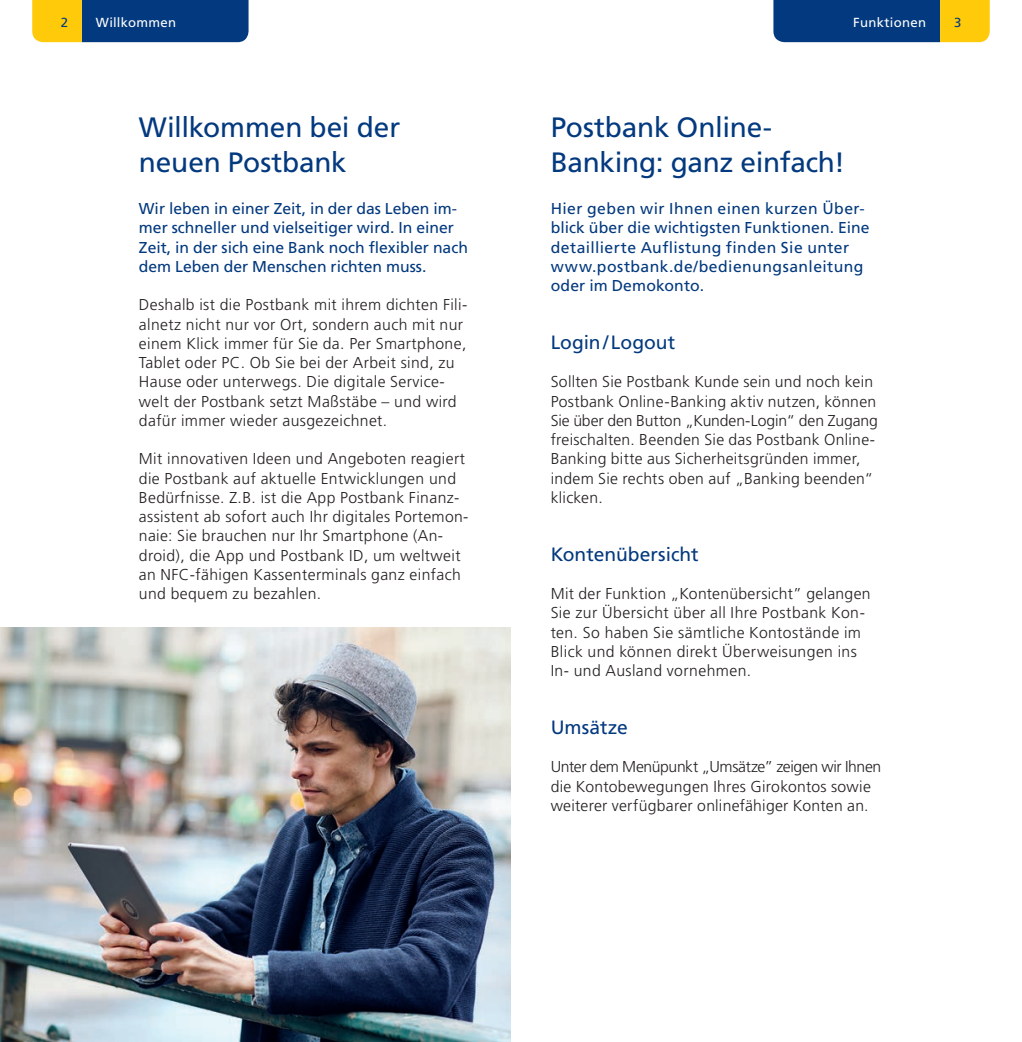
<style>
.page{position:relative;width:1022px;height:1042px;background:#fff}
.page>*{position:absolute;margin:0;border:0;box-sizing:border-box;transform-origin:0 0}
.t1{font:28px/35px "Frutiger LT Std";letter-spacing:-.01em;color:#03397e}
.t2{font:19.25px "Frutiger LT Std";color:#03397e}
.t3{font:300 15.75px/19.2px "Frutiger LT Std";letter-spacing:.025em;color:#231f20}
.t4{font:15.75px/19.2px "Frutiger LT Std";letter-spacing:.025em;color:#03397e}
.t5{font:15.75px/19.2px "Frutiger LT Std";color:#03397e}
.t6{font:13.12px "Frutiger LT Std";letter-spacing:.025em;color:#fff}
.t7{font:13.12px "Frutiger LT Std";color:#03397e}
</style>
<div class="page">
<svg style="left:32px;top:0;width:217px;height:42px;background:#3d5b64"></svg>
<svg style="left:773px;top:0;width:217px;height:42px;background:#3d5b64"></svg>
<img style="left:0;top:628px;width:511px;height:414px">
<p class="t7" style="left:61px;top:15px;width:9px">2</p>
<p class="t6" style="left:96px;top:15px;width:82px">Willkommen</p>
<p class="t6" style="left:853px;top:15px;width:74px">Funktionen</p>
<p class="t7" style="left:954px;top:15px;width:9px">3</p>
<h1 class="t1" style="left:139px;top:110px;width:263px">Willkommen bei der neuen Postbank</h1>
<p class="t5" style="left:139px;top:199px;width:331px">Wir leben in einer Zeit, in der das Leben im&shy;mer schneller und vielseitiger wird. In einer Zeit, in der sich eine Bank noch flexibler nach dem Leben der Menschen richten muss.</p>
<p class="t3" style="left:139px;top:295px;width:330px">Deshalb ist die Postbank mit ihrem dichten Fili&shy;alnetz nicht nur vor Ort, sondern auch mit nur einem Klick immer für Sie da. Per Smartphone, Tablet oder PC. Ob Sie bei der Arbeit sind, zu Hause oder unterwegs. Die digitale Service&shy;welt der Postbank setzt Maßstäbe – und wird dafür immer wieder ausgezeichnet.</p>
<p class="t3" style="left:139px;top:449px;width:331px">Mit innovativen Ideen und Angeboten reagiert die Postbank auf aktuelle Entwicklungen und Bedürfnisse. Z.B. ist die App Postbank Finanz&shy;assistent ab sofort auch Ihr digitales Portemon&shy;naie: Sie brauchen nur Ihr Smartphone (An&shy;droid), die App und Postbank ID, um weltweit an NFC-fähigen Kassenterminals ganz einfach und bequem zu bezahlen.</p>
<h1 class="t1" style="left:551px;top:110px;width:296px">Postbank Online-<br>Banking: ganz einfach!</h1>
<p class="t4" style="left:551px;top:199px;width:320px">Hier geben wir Ihnen einen kurzen Über&shy;blick über die wichtigsten Funktionen. Eine detaillierte Auflistung finden Sie unter www.postbank.de/bedienungsanleitung oder im Demokonto.</p>
<p class="t2" style="left:551px;top:331px;width:126px">Login/Logout</p>
<p class="t3" style="left:551px;top:372px;width:329px">Sollten Sie Postbank Kunde sein und noch kein Postbank Online-Banking aktiv nutzen, können Sie über den Button „Kunden-Login“ den Zugang freischalten. Beenden Sie das Postbank Online-Banking bitte aus Sicherheitsgründen immer, indem Sie rechts oben auf „Banking beenden“ klicken.</p>
<p class="t2" style="left:551px;top:542px;width:149px">Kontenübersicht</p>
<p class="t3" style="left:551px;top:584px;width:321px">Mit der Funktion „Kontenübersicht” gelangen Sie zur Übersicht über all Ihre Postbank Kon&shy;ten. So haben Sie sämtliche Kontostände im Blick und können direkt Überweisungen ins In- und Ausland vornehmen.</p>
<p class="t2" style="left:551px;top:716px;width:79px">Umsätze</p>
<p class="t3" style="left:551px;top:757px;width:332px">Unter dem Menüpunkt „Umsätze” zeigen wir Ihnen die Kontobewegungen Ihres Girokontos sowie weiterer verfügbarer onlinefähiger Konten an.</p>
</div>
